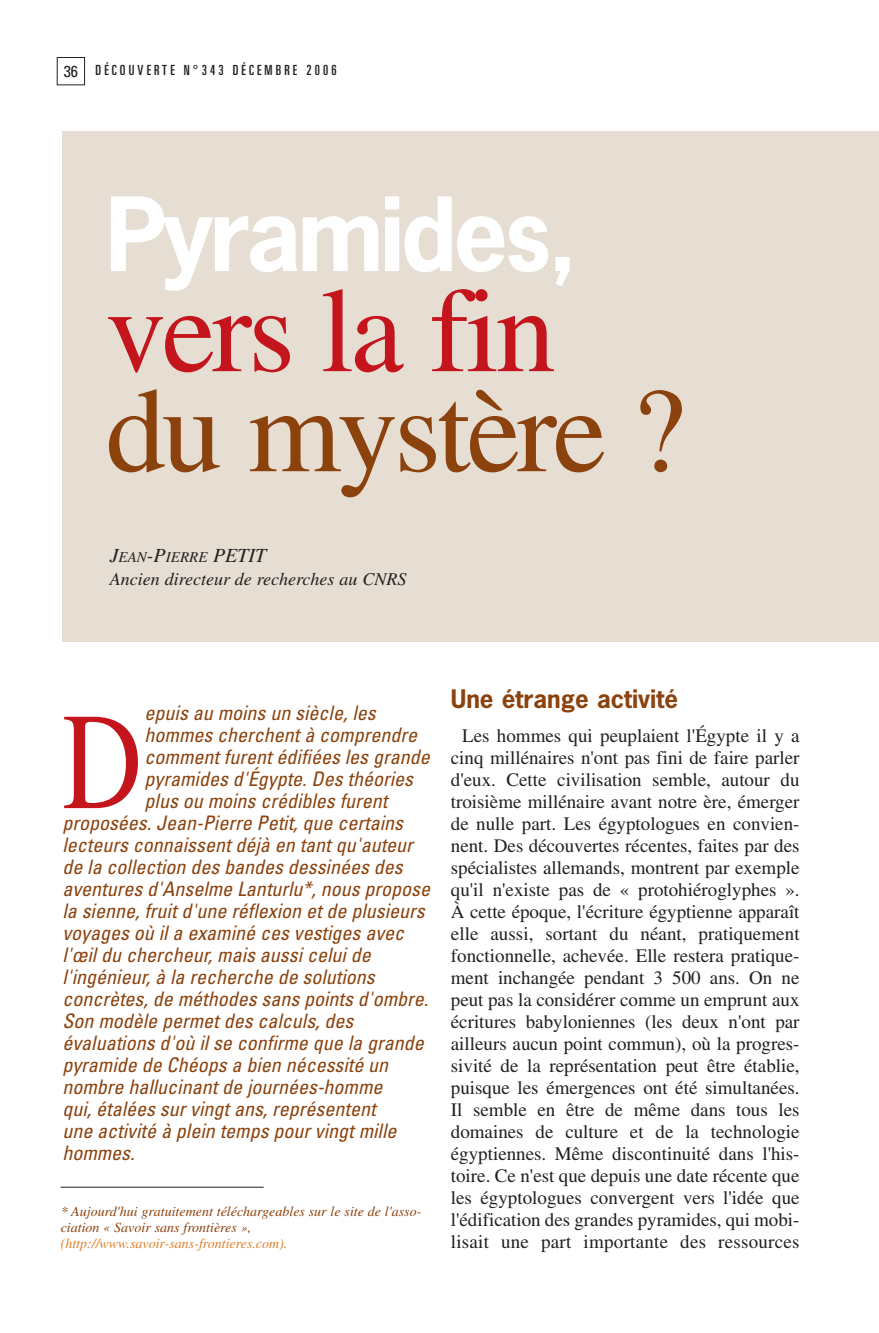
<style>
.page{position:relative;width:879px;height:1333px;background:#fff}
.page>*{position:absolute;margin:0;border:0;box-sizing:border-box;transform-origin:0 0}
.t1{font:138px "Times";color:#c4151c;scale:.8 1}
.t2{font:120px/100px "Times";letter-spacing:-.03em;color:#8b420d}
.t3{font:700 96px "News Gothic";letter-spacing:-.035em;color:#fff}
.t4{font:700 24px "News Gothic";color:#8b420d}
.t5{font:italic condensed 20px "Univers";color:#8b420d}
.t6{font:italic 20px "Times";color:#231f20}
.t7{font:19px/22px "Times";color:#231f20;text-align:center}
.t8{font:italic 18px "Times";color:#231f20}
.t9{font:italic 14px/16px "Times";color:#8b420d}
.t10{font:ultra-condensed 14px "Univers";letter-spacing:.225em;color:#231f20}
.s1{font-stretch:condensed;font-size:16px}
.s2{color:#c4151c}
.s3{font-size:15px}
.s4{color:#e07e27}
</style>
<div class="page">
<div style="left:63px;top:131px;width:816px;height:510px;background:#e6ddd3"></div>
<div style="left:57px;top:57px;width:28px;height:28px;border:1px solid #231f20"></div>
<hr style="left:61px;top:1186px;width:203px;height:1px;background:#231f20">
<p class="t10" style="left:64px;top:65px;width:274px"><span class="s1">36</span> DÉCOUVERTE N°343 DÉCEMBRE 2006</p>
<p class="t3" style="left:106px;top:196px;width:473px">Pyramides,</p>
<p class="t2" style="left:106px;top:292px;width:581px"><span class="s2">vers la fin </span>du mystère ?</p>
<p class="t6" style="left:110px;top:548px;width:158px">J<span class="s3">EAN</span>-P<span class="s3">IERRE</span> PETIT</p>
<p class="t8" style="left:110px;top:572px;width:298px">Ancien directeur de recherches au CNRS</p>
<p class="t5" style="left:145px;top:705px;width:236px">epuis au moins un siècle,les</p>
<p class="t5" style="left:145px;top:727px;width:278px">hommes cherchentà comprendre</p>
<p class="t5" style="left:145px;top:749px;width:290px">commentfurentédifiées les grande</p>
<p class="t5" style="left:145px;top:771px;width:274px">pyramides d'Égypte.Des théories</p>
<p class="t5" style="left:145px;top:793px;width:248px">plus ou moins crédibles furent</p>
<p class="t5" style="left:62px;top:815px;width:346px">proposées.Jean-Pierre Petit,que certains</p>
<p class="t5" style="left:62px;top:837px;width:356px">lecteurs connaissentdéjà en tantqu'auteur</p>
<p class="t5" style="left:62px;top:859px;width:346px">de la collection des bandes dessinées des</p>
<p class="t5" style="left:62px;top:881px;width:373px">aventures d'Anselme Lanturlu*,nous propose</p>
<p class="t5" style="left:62px;top:903px;width:368px">la sienne,fruitd'une réflexion etde plusieurs</p>
<p class="t5" style="left:62px;top:925px;width:347px">voyages où ila examiné ces vestiges avec</p>
<p class="t5" style="left:62px;top:947px;width:314px">l'œildu chercheur,mais aussiceluide</p>
<p class="t5" style="left:62px;top:969px;width:318px">l'ingénieur,à la recherche de solutions</p>
<p class="t5" style="left:62px;top:991px;width:371px">concrètes,de méthodes sans points d'ombre.</p>
<p class="t5" style="left:62px;top:1013px;width:296px">Son modèle permetdes calculs,des</p>
<p class="t5" style="left:62px;top:1035px;width:367px">évaluations d'où ilse confirme que la grande</p>
<p class="t5" style="left:62px;top:1057px;width:331px">pyramide de Chéops a bien nécessité un</p>
<p class="t5" style="left:62px;top:1079px;width:325px">nombre hallucinantde journées-homme</p>
<p class="t5" style="left:62px;top:1101px;width:319px">qui,étalées survingtans,représentent</p>
<p class="t5" style="left:62px;top:1123px;width:339px">une activité à plein temps pourvingtmille</p>
<p class="t5" style="left:62px;top:1145px;width:78px">hommes.</p>
<p class="t1" style="left:62px;top:711px;width:101px">D</p>
<p class="t9" style="left:61px;top:1204px;width:362px">* Aujourd'hui gratuitement téléchargeables sur le site de l'asso&shy;ciation « Savoir sans frontières », <span class="s4">(http://www.savoir-sans-frontieres.com).</span></p>
<p class="t4" style="left:451px;top:689px;width:229px">Une étrange activité</p>
<p class="t7" style="left:451px;top:726px;width:350px">Les hommes qui peuplaient l'Égypte il y a cinq millénaires n'ont pas fini de faire parler d'eux. Cette civilisation semble, autour du troisième millénaire avant notre ère, émerger de nulle part. Les égyptologues en convien&shy;nent. Des découvertes récentes, faites par des spécialistes allemands, montrent par exemple qu'il n'existe pas de « protohiéroglyphes ».<br>À cette époque, l'écriture égyptienne apparaît elle aussi, sortant du néant, pratiquement fonctionnelle, achevée. Elle restera pratique&shy;ment inchangée pendant 3 500 ans. On ne peut pas la considérer comme un emprunt aux écritures babyloniennes (les deux n'ont par ailleurs aucun point commun), où la progres&shy;sivité de la représentation peut être établie, puisque les émergences ont été simultanées.<br>Il semble en être de même dans tous les domaines de culture et de la technologie égyptiennes. Même discontinuité dans l'his&shy;toire. Ce n'est que depuis une date récente que les égyptologues convergent vers l'idée que l'édification des grandes pyramides, qui mobi&shy;lisait une part importante des ressources</p>
</div>
